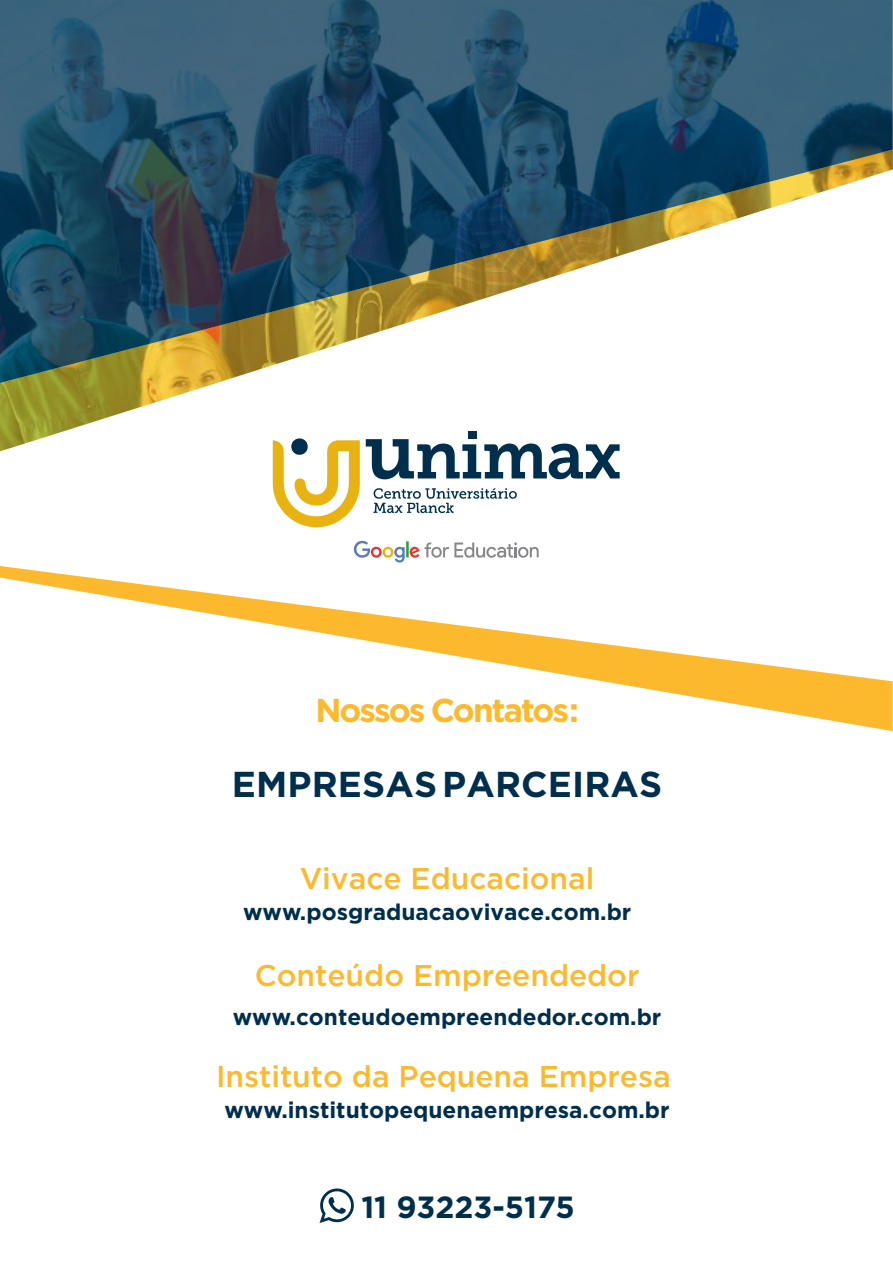
<style>
.page{position:relative;width:893px;height:1263px;background:#fff}
.page>*{position:absolute;margin:0;border:0;box-sizing:border-box;transform-origin:0 0}
.t1{font:700 36px "Gotham";letter-spacing:.005em;color:#002f4d}
.t2{font:700 33px "Gotham";letter-spacing:-.06em;color:#fdb92e}
.t3{font:700 30.6px "Gotham";color:#002f4d}
.t4{font:500 30px "Gotham";color:#fdb92e}
.t5{font:700 22.65px "Gotham";color:#002f4d}
</style>
<div class="page">
<svg style="left:273px;top:451px;width:87px;height:76px"></svg>
<svg style="left:353px;top:540px;width:186px;height:23px"></svg>
<svg style="left:371px;top:451px;width:249px;height:29px"></svg>
<svg style="left:373px;top:488px;width:144px;height:26px"></svg>
<svg style="left:0;top:566px;width:893px;height:165px"></svg>
<img style="left:0;top:383px;width:620px;height:68px">
<img style="left:0;top:0;width:893px;height:383px">
<svg style="left:320px;top:1188px;width:34px;height:35px"></svg>
<h2 class="t2" style="left:315px;top:691px;width:265px">Nossos Contatos:</h2>
<h1 class="t1" style="left:232px;top:764px;width:432px">EMPRESAS PARCEIRAS</h1>
<h3 class="t4" style="left:300px;top:867px;width:296px">Vivace Educacional</h3>
<p class="t5" style="left:243px;top:898px;width:390px">www.posgraduacaovivace.com.br</p>
<h3 class="t4" style="left:255px;top:964px;width:386px">Conteúdo Empreendedor</h3>
<p class="t5" style="left:233px;top:1004px;width:430px">www.conteudoempreendedor.com.br</p>
<h3 class="t4" style="left:216px;top:1065px;width:456px">Instituto da Pequena Empresa</h3>
<p class="t5" style="left:224px;top:1097px;width:447px">www.institutopequenaempresa.com.br</p>
<h3 class="t3" style="left:361px;top:1189px;width:215px">11 93223-5175</h3>
</div>
